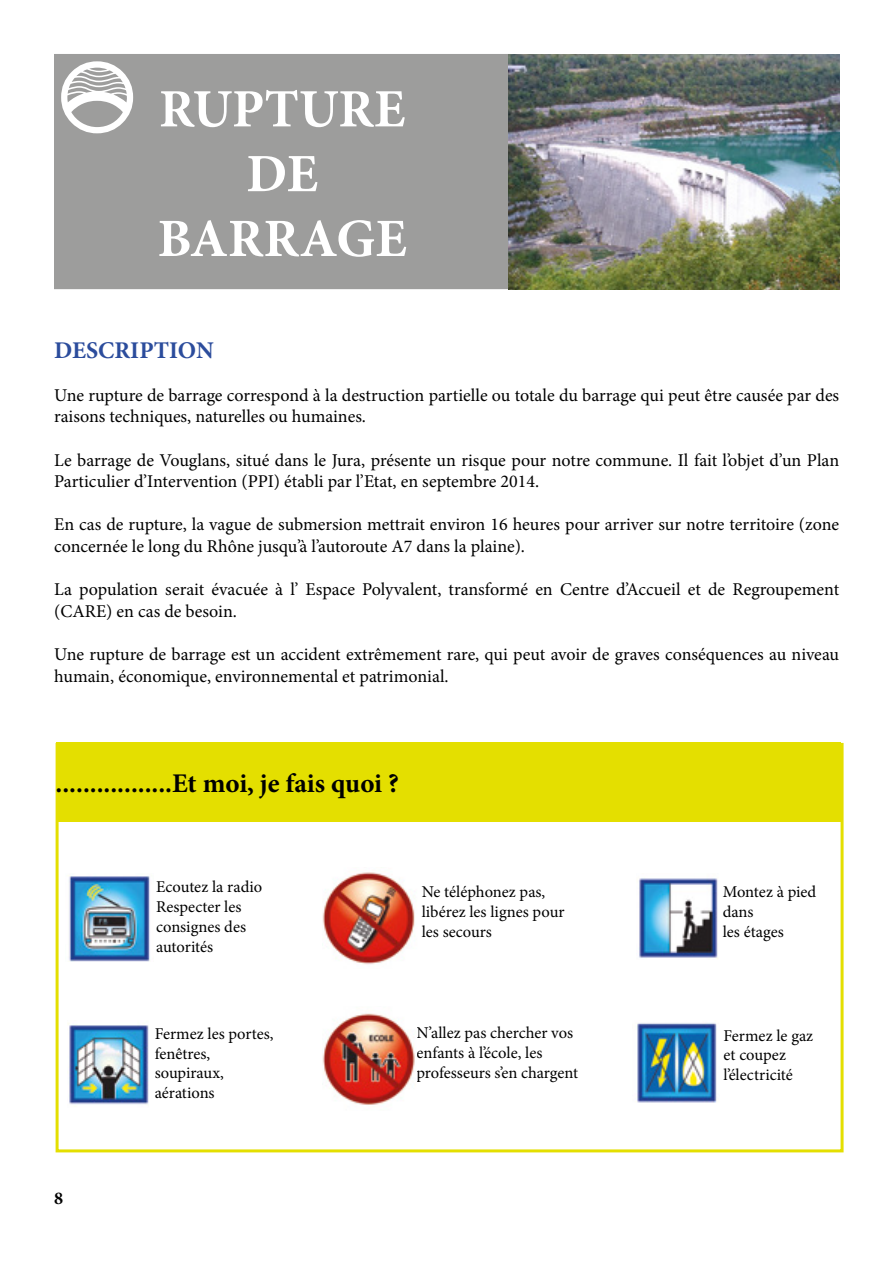
<style>
.page{position:relative;width:893px;height:1263px;background:#fff}
.page>*{position:absolute;margin:0;border:0;box-sizing:border-box;transform-origin:0 0}
.t1{font:72px "Aleagram";color:#fff}
.t2{font:700 54px/64.8px "Minion Pro";color:#fff;text-align:center}
.t3{font:700 27px "Minion Pro";color:#000}
.t4{font:700 24px "Minion Pro";color:#2b4c9c}
.t5{font:18px/21.6px "Minion Pro";color:#000}
.t6{font:700 18px "Minion Pro";color:#000}
.t7{font:16.5px/19.8px "Minion Pro";color:#000}
</style>
<div class="page">
<div style="left:55px;top:55px;width:454px;height:233px;background:#9d9d9c"></div>
<div style="left:54px;top:54px;width:456px;height:235px;border:2px solid #9d9d9c"></div>
<img style="left:508px;top:55px;width:332px;height:234px">
<div style="left:56px;top:743px;width:785px;height:79px;background:#e4df00"></div>
<img style="left:68px;top:875px;width:82px;height:86px">
<img style="left:322px;top:872px;width:93px;height:93px">
<img style="left:322px;top:1013px;width:93px;height:92px">
<img style="left:639px;top:878px;width:79px;height:81px">
<img style="left:68px;top:1023px;width:81px;height:82px">
<img style="left:637px;top:1023px;width:80px;height:80px">
<h1 class="t1" style="left:61px;top:61px;width:73px">e</h1>
<h2 class="t2" style="left:157px;top:76px;width:251px">RUPTURE<br>DE<br>BARRAGE</h2>
<h3 class="t4" style="left:54px;top:333px;width:161px">DESCRIPTION</h3>
<p class="t5" style="left:54px;top:384px;width:786px">Une rupture de barrage correspond à la destruction partielle ou totale du barrage qui peut être causée par des raisons techniques, naturelles ou humaines.</p>
<p class="t5" style="left:54px;top:449px;width:786px">Le barrage de Vouglans, situé dans le Jura, présente un risque pour notre commune. Il fait l’objet d’un Plan<br>Particulier d’Intervention (PPI) établi par l’Etat, en septembre 2014.</p>
<p class="t5" style="left:54px;top:514px;width:786px">En cas de rupture, la vague de submersion mettrait environ 16 heures pour arriver sur notre territoire (zone concernée le long du Rhône jusqu’à l’autoroute A7 dans la plaine).</p>
<p class="t5" style="left:54px;top:579px;width:786px">La population serait évacuée à l’ Espace Polyvalent, transformé en Centre d’Accueil et de Regroupement (CARE) en cas de besoin.</p>
<p class="t5" style="left:54px;top:644px;width:786px">Une rupture de barrage est un accident extrêmement rare, qui peut avoir de graves conséquences au niveau humain, économique, environnemental et patrimonial.</p>
<h3 class="t3" style="left:56px;top:765px;width:345px">.................Et moi, je fais quoi ?</h3>
<p class="t7" style="left:156px;top:877px;width:108px">Ecoutez la radio<br>Respecter les consignes des autorités</p>
<p class="t7" style="left:422px;top:882px;width:144px">Ne téléphonez pas, libérez les lignes pour les secours</p>
<p class="t7" style="left:723px;top:882px;width:95px">Montez à pied dans<br>les étages</p>
<p class="t6" style="left:54px;top:1185px;width:10px">8</p>
<p class="t7" style="left:416px;top:1023px;width:163px">N’allez pas chercher vos enfants à l’école, les professeurs s’en chargent</p>
<p class="t7" style="left:155px;top:1024px;width:120px">Fermez les portes, fenêtres, soupiraux, aérations</p>
<p class="t7" style="left:723px;top:1025px;width:91px">Fermez le gaz et coupez l’électricité</p>
</div>
